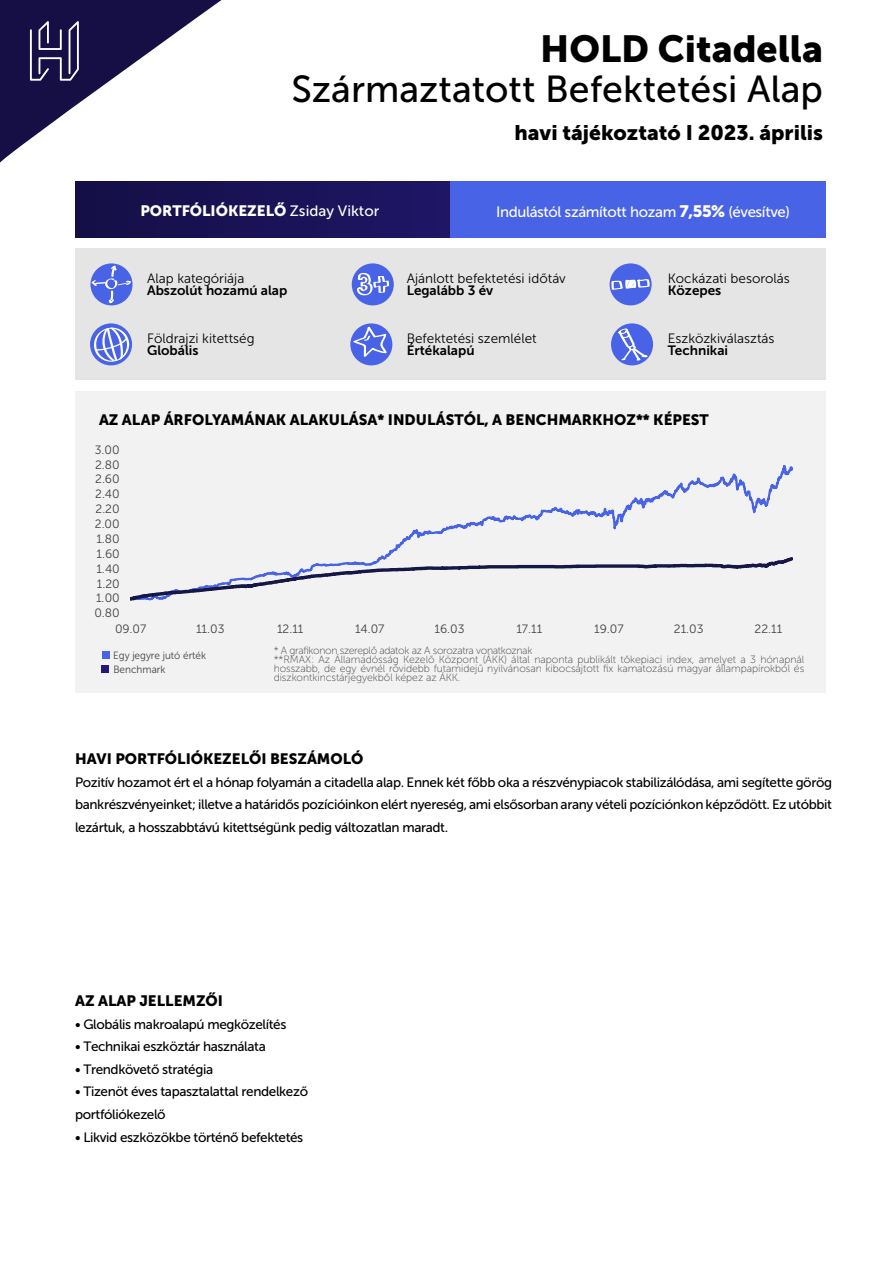
<style>
.page{position:relative;width:893px;height:1263px;background:#fff}
.page>*{position:absolute;margin:0;border:0;box-sizing:border-box;transform-origin:0 0}
.t1{font:37.5px "Museo Sans 500";color:#000}
.t2{font:37.5px "Museo Sans 900";color:#000}
.t3{font:21px "Museo Sans 900";color:#000}
.t4{font:15px "Museo Sans 900";color:#000}
.t5{font:15px "Museo Sans 500";letter-spacing:-.025em;color:#fff}
.t6{font:15px "Museo Sans 900";color:#fff}
.t7{font:13.5px/22.5px "Museo Sans 500";letter-spacing:-.03em;color:#000;text-align:justify}
.t8{font:13.5px "Museo Sans 300";color:#000}
.t9{font:13.5px "Museo Sans 700";color:#000}
.t10{font:12px "Museo Sans 300";letter-spacing:-.005em;color:#404040}
.t11{font:10.5px/9px "Museo Sans 100";letter-spacing:-.005em;color:#404040}
.t12{font:10.5px/14.2px "Museo Sans 300";color:#404040;scale:.95 1}
.s1{font-family:"Museo Sans 500"}
.s2{font-family:"Museo Sans 900";font-size:16.5px}
</style>
<div class="page">
<svg style="left:0;top:0;width:221px;height:163px"></svg>
<div style="left:75px;top:392px;width:750px;height:301px;background:#f2f2f2"></div>
<div style="left:102px;top:651px;width:7px;height:8px;background:#4863e5"></div>
<div style="left:101px;top:665px;width:8px;height:8px;background:#241975"></div>
<div style="left:75px;top:248px;width:750px;height:132px;background:#e5e5e5"></div>
<div style="left:75px;top:182px;width:375px;height:56px;background:linear-gradient(to right,#150f46,#1f1666)"></div>
<div style="left:450px;top:182px;width:375px;height:56px;background:#4863e5"></div>
<svg style="left:90px;top:323px;width:42px;height:42px"></svg>
<svg style="left:93px;top:326px;width:36px;height:37px"></svg>
<div style="left:611px;top:323px;width:42px;height:42px;background:#4863e5;border-radius:50%"></div>
<div style="left:350px;top:323px;width:42px;height:42px;background:#4863e5;border-radius:50%"></div>
<svg style="left:353px;top:326px;width:34px;height:31px"></svg>
<div style="left:609px;top:263px;width:42px;height:42px;background:#4863e5;border-radius:50%"></div>
<div style="left:352px;top:263px;width:42px;height:42px;background:#4863e5;border-radius:50%"></div>
<svg style="left:90px;top:263px;width:42px;height:42px"></svg>
<svg style="left:91px;top:266px;width:40px;height:37px"></svg>
<svg style="left:611px;top:279px;width:38px;height:11px"></svg>
<svg style="left:357px;top:273px;width:32px;height:23px"></svg>
<svg style="left:618px;top:328px;width:30px;height:33px"></svg>
<svg style="left:413px;top:465px;width:379px;height:66px"></svg>
<svg style="left:130px;top:531px;width:662px;height:70px"></svg>
<h1 class="t2" style="left:540px;top:28px;width:284px">HOLD Citadella</h1>
<h1 class="t1" style="left:291px;top:69px;width:533px">Származtatott Befektetési Alap</h1>
<h2 class="t3" style="left:514px;top:121px;width:310px">havi tájékoztató I 2023. április</h2>
<p class="t6" style="left:140px;top:202px;width:240px">PORTFÓLIÓKEZELŐ <span class="s1">Zsiday Viktor</span></p>
<p class="t5" style="left:496px;top:203px;width:295px">Indulástól számított hozam <span class="s2">7,55%</span> (évesítve)</p>
<p class="t8" style="left:147px;top:271px;width:99px">Alap kategóriája</p>
<p class="t9" style="left:147px;top:283px;width:142px">Abszolút hozamú alap</p>
<p class="t8" style="left:147px;top:331px;width:109px">Földrajzi kitettség</p>
<p class="t9" style="left:147px;top:343px;width:53px">Globális</p>
<p class="t8" style="left:406px;top:271px;width:161px">Ajánlott befektetési időtáv</p>
<p class="t9" style="left:406px;top:283px;width:88px">Legalább 3 év</p>
<p class="t8" style="left:406px;top:331px;width:131px">Befektetési szemlélet</p>
<p class="t9" style="left:406px;top:343px;width:69px">Értékalapú</p>
<p class="t8" style="left:668px;top:271px;width:123px">Kockázati besorolás</p>
<p class="t9" style="left:668px;top:283px;width:55px">Közepes</p>
<p class="t8" style="left:668px;top:331px;width:108px">Eszközkiválasztás</p>
<p class="t9" style="left:668px;top:343px;width:62px">Technikai</p>
<p class="t4" style="left:99px;top:411px;width:611px">AZ ALAP ÁRFOLYAMÁNAK ALAKULÁSA* INDULÁSTÓL, A BENCHMARKHOZ** KÉPEST</p>
<p class="t10" style="left:95px;top:443px;width:26px">3.00</p>
<p class="t10" style="left:95px;top:458px;width:26px">2.80</p>
<p class="t10" style="left:95px;top:473px;width:26px">2.60</p>
<p class="t10" style="left:95px;top:488px;width:26px">2.40</p>
<p class="t10" style="left:96px;top:503px;width:26px">2.20</p>
<p class="t10" style="left:95px;top:517px;width:26px">2.00</p>
<p class="t10" style="left:96px;top:532px;width:25px">1.80</p>
<p class="t10" style="left:96px;top:547px;width:25px">1.60</p>
<p class="t10" style="left:96px;top:562px;width:25px">1.40</p>
<p class="t10" style="left:97px;top:577px;width:24px">1.20</p>
<p class="t10" style="left:96px;top:592px;width:25px">1.00</p>
<p class="t10" style="left:94px;top:607px;width:27px">0.80</p>
<p class="t10" style="left:115px;top:622px;width:33px">09.07</p>
<p class="t10" style="left:196px;top:622px;width:30px">11.03</p>
<p class="t10" style="left:277px;top:622px;width:28px">12.11</p>
<p class="t10" style="left:355px;top:622px;width:31px">14.07</p>
<p class="t10" style="left:434px;top:622px;width:31px">16.03</p>
<p class="t10" style="left:516px;top:622px;width:27px">17.11</p>
<p class="t10" style="left:594px;top:622px;width:31px">19.07</p>
<p class="t10" style="left:673px;top:622px;width:31px">21.03</p>
<p class="t10" style="left:754px;top:622px;width:29px">22.11</p>
<p class="t12" style="left:113px;top:648px;width:99px">Egy jegyre jutó érték<br>Benchmark</p>
<p class="t11" style="left:274px;top:646px;width:532px">* A grafikonon szereplő adatok az A sorozatra vonatkoznak<br>**RMAX: Az Államadósság Kezelő Központ (ÁKK) által naponta publikált tőkepiaci index, amelyet a 3 hónapnál hosszabb, de egy évnél rövidebb futamidejű nyilvánosan kibocsájtott fix kamatozású magyar állampapírokból és diszkontkincstárjegyekből képez az ÁKK.</p>
<p class="t4" style="left:75px;top:751px;width:290px">HAVI PORTFÓLIÓKEZELŐI BESZÁMOLÓ</p>
<p class="t7" style="left:75px;top:771px;width:758px">Pozitív hozamot ért el a hónap folyamán a citadella alap. Ennek két főbb oka a részvénypiacok stabilizálódása, ami segítette görög bankrészvényeinket; illetve a határidős pozícióinkon elért nyereség, ami elsősorban arany vételi pozíciónkon képződött. Ez utóbbit lezártuk, a hosszabbtávú kitettségünk pedig változatlan maradt.</p>
<p class="t4" style="left:75px;top:993px;width:149px">AZ ALAP JELLEMZŐI</p>
<p class="t7" style="left:75px;top:1013px;width:213px">• Globális makroalapú megközelítés</p>
<p class="t7" style="left:75px;top:1036px;width:192px">• Technikai eszköztár használata</p>
<p class="t7" style="left:75px;top:1058px;width:139px">• Trendkövető stratégia</p>
<p class="t7" style="left:75px;top:1081px;width:234px">• Tizenöt éves tapasztalattal rendelkező portfóliókezelő</p>
<p class="t7" style="left:75px;top:1126px;width:230px">• Likvid eszközökbe történő befektetés</p>
</div>
